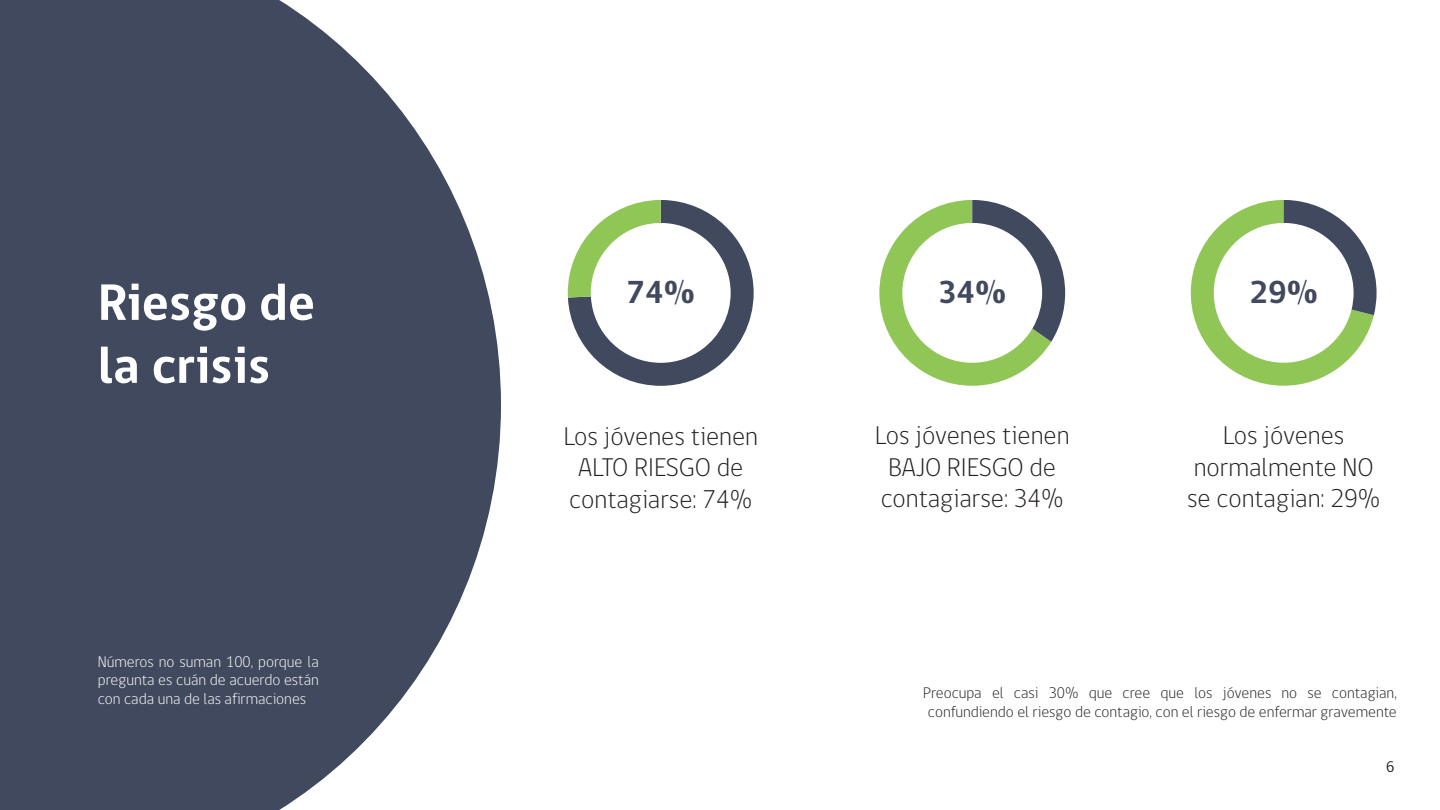
<style>
.page{position:relative;width:1440px;height:810px;background:#fff}
.page>*{position:absolute;margin:0;border:0;box-sizing:border-box;transform-origin:0 0}
.t1{font:700 52.5px/63px "gob CL";color:#fff}
.t2{font:700 32.47px "gob CL";color:#41495e}
.t3{font:300 26.25px/31.5px "gob CL";color:#231f20;text-align:center}
.t4{font:300 15.75px/18.9px "gob CL";color:#231f20}
.t5{font:300 15.75px/18.9px "gob CL";color:#fff;text-align:justify}
.t6{font:15.75px "gob CL";color:#231f20}
</style>
<div class="page">
<svg style="left:0;top:0;width:501px;height:810px;background:#596072"></svg>
<svg style="left:568px;top:200px;width:186px;height:186px"></svg>
<svg style="left:879px;top:200px;width:186px;height:186px"></svg>
<svg style="left:1191px;top:200px;width:186px;height:186px"></svg>
<h1 class="t1" style="left:98px;top:272px;width:219px">Riesgo de la crisis</h1>
<p class="t5" style="left:98px;top:652px;width:223px">Números no suman 100, porque la pregunta es cuán de acuerdo están con cada una de las afirmaciones</p>
<p class="t2" style="left:627px;top:270px;width:70px">74%</p>
<p class="t2" style="left:938px;top:270px;width:70px">34%</p>
<p class="t2" style="left:1249px;top:270px;width:70px">29%</p>
<p class="t3" style="left:563px;top:421px;width:196px">Los jóvenes tienen<br>ALTO RIESGO de contagiarse: 74%</p>
<p class="t3" style="left:1187px;top:420px;width:195px">Los jóvenes normalmente NO se contagian: 29%</p>
<p class="t3" style="left:875px;top:420px;width:196px;text-align:left">Los jóvenes tienen<br>BAJO RIESGO de contagiarse: 34%</p>
<p class="t4" style="left:923px;top:683px;width:475px">Preocupa el casi 30% que cree que los jóvenes no se contagian, confundiendo el riesgo de contagio, con el riesgo de enfermar gravemente</p>
<p class="t6" style="left:1386px;top:756px;width:10px">6</p>
</div>
